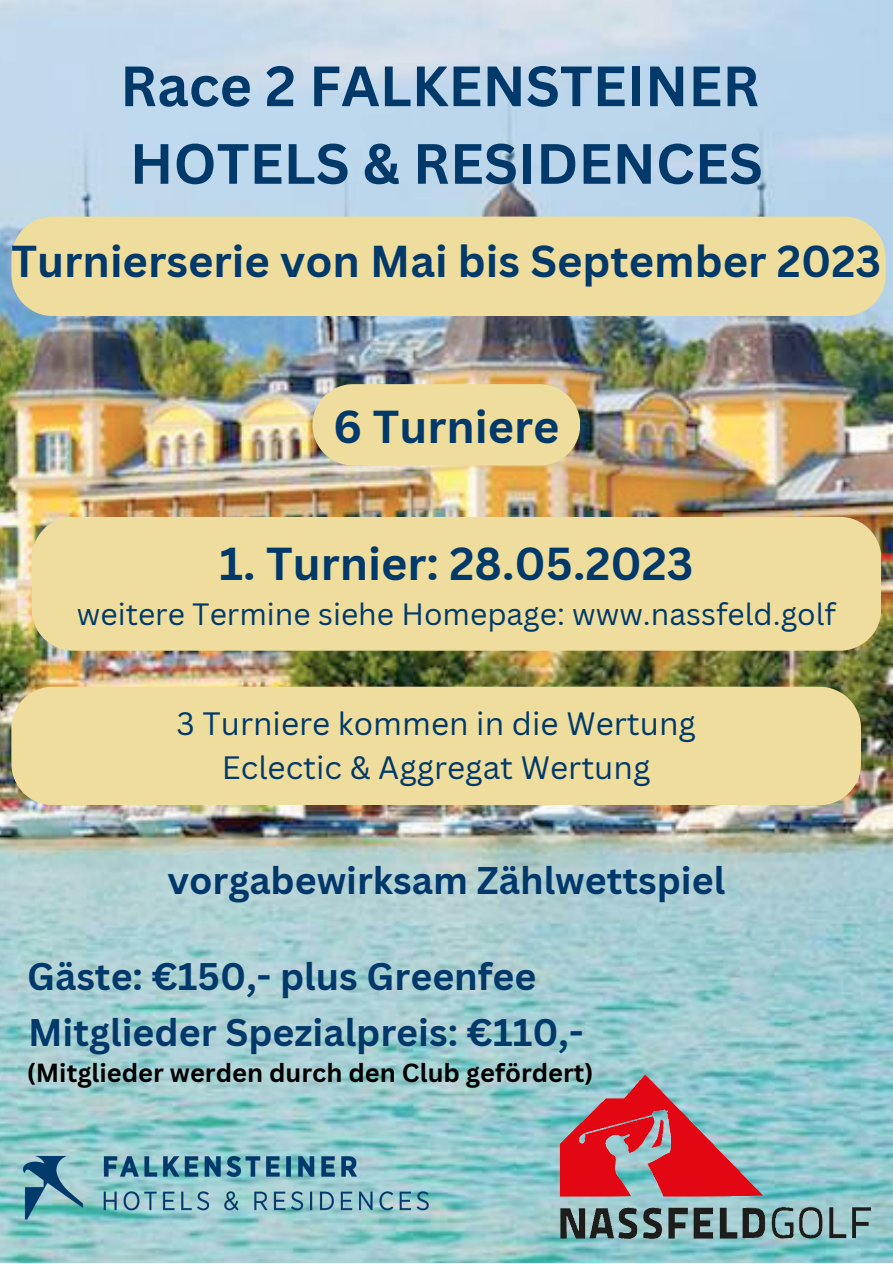
<style>
.page{position:relative;width:893px;height:1264px;background:#fff}
.page>*{position:absolute;margin:0;border:0;box-sizing:border-box;transform-origin:0 0}
.t1{font:700 55.5px "Canva Sans";color:#00396a}
.t2{font:700 45px "Canva Sans";color:#00396a}
.t3{font:700 43.5px "Canva Sans";color:#00396a}
.t4{font:700 37.5px "Canva Sans";color:#00396a}
.t5{font:700 37.5px "Canva Sans";color:#00386b}
.t6{font:31.5px "Canva Sans";color:#00396a}
.t7{font:30px "Canva Sans";color:#00396a}
.t8{font:700 25.5px "Canva Sans";color:#000}
</style>
<div class="page">
<img style="left:0;top:0;width:892px;height:1262px">
<img style="left:24px;top:1092px;width:404px;height:170px">
<div style="left:32px;top:517px;width:849px;height:133px;background:#eedd9c"></div>
<div style="left:11px;top:216px;width:874px;height:100px;background:#eedd9c"></div>
<svg style="left:312px;top:384px;width:268px;height:81px;background:#ead89a"></svg>
<div style="left:11px;top:686px;width:849px;height:119px;background:#eedd9c"></div>
<img style="left:558px;top:1073px;width:313px;height:166px">
<p class="t1" style="left:120px;top:47px;width:640px">Race 2 FALKENSTEINER</p>
<p class="t1" style="left:130px;top:124px;width:634px">HOTELS &amp; RESIDENCES</p>
<p class="t3" style="left:11px;top:231px;width:871px">Turnierserie von Mai bis September 2023</p>
<p class="t2" style="left:333px;top:394px;width:228px">6 Turniere</p>
<p class="t2" style="left:219px;top:532px;width:475px">1. Turnier: 28.05.2023</p>
<p class="t7" style="left:77px;top:593px;width:760px">weitere Termine siehe Homepage: www.nassfeld.golf</p>
<p class="t6" style="left:176px;top:701px;width:521px">3 Turniere kommen in die Wertung</p>
<p class="t6" style="left:222px;top:745px;width:430px">Eclectic &amp; Aggregat Wertung</p>
<p class="t5" style="left:167px;top:853px;width:559px">vorgabewirksam Zählwettspiel</p>
<p class="t4" style="left:27px;top:949px;width:510px">Gäste: €150,- plus Greenfee</p>
<p class="t4" style="left:28px;top:1005px;width:557px">Mitglieder Spezialpreis: €110,-</p>
<p class="t8" style="left:27px;top:1055px;width:568px">(Mitglieder werden durch den Club gefördert)</p>
</div>
